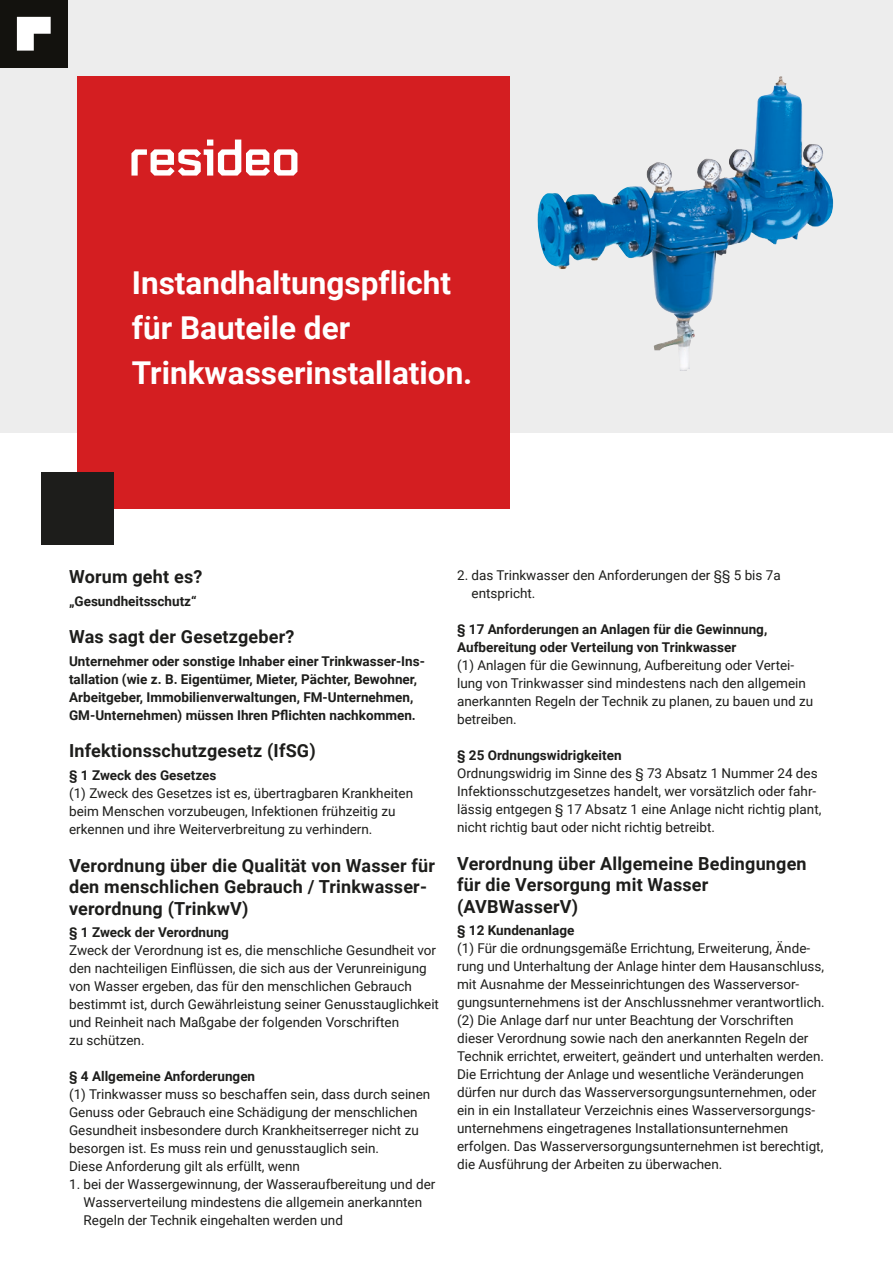
<style>
.page{position:relative;width:893px;height:1263px;background:#fff}
.page>*{position:absolute;margin:0;border:0;box-sizing:border-box;transform-origin:0 0}
.t1{font:700 31.5px/45px "Roboto";color:#fff}
.t2{font:700 18px/21.6px "Roboto";letter-spacing:.01em;color:#1d1d1b}
.t3{font:13.5px/18px "Roboto";color:#1d1d1b}
.t4{font:700 13.5px/18px "Roboto";color:#1d1d1b}
</style>
<div class="page">
<div style="left:0;top:0;width:893px;height:432px;background:#ededed"></div>
<img style="left:537px;top:77px;width:296px;height:294px">
<div style="left:77px;top:77px;width:432px;height:432px;background:#d41e21"></div>
<div style="left:41px;top:473px;width:72px;height:72px;background:#1d1d1b"></div>
<svg style="left:131px;top:140px;width:166px;height:36px"></svg>
<div style="left:0;top:0;width:68px;height:68px;background:#13120e"></div>
<svg style="left:17px;top:17px;width:34px;height:34px"></svg>
<p class="t1" style="left:132px;top:259px;width:342px">Instandhaltungspflicht für Bauteile der<br>Trinkwasserinstallation.</p>
<p class="t2" style="left:69px;top:565px;width:135px">Worum geht es?</p>
<p class="t4" style="left:69px;top:591px;width:129px">„Gesundheitsschutz“</p>
<p class="t2" style="left:69px;top:625px;width:227px">Was sagt der Gesetzgeber?</p>
<p class="t4" style="left:69px;top:651px;width:357px">Unternehmer oder sonstige Inhaber einer Trinkwasser-Ins&shy;tallation (wie z. B. Eigentümer, Mieter, Pächter, Bewohner, Arbeitgeber, Immobilienverwaltungen, FM-Unternehmen, GM-Unternehmen) müssen Ihren Pflichten nachkommen.</p>
<p class="t2" style="left:69px;top:740px;width:248px">Infektionsschutzgesetz (IfSG)</p>
<p class="t4" style="left:69px;top:765px;width:149px">§ 1 Zweck des Gesetzes</p>
<p class="t3" style="left:69px;top:783px;width:346px">(1) Zweck des Gesetzes ist es, übertragbaren Krankheiten beim Menschen vorzubeugen, Infektionen frühzeitig zu erkennen und ihre Weiterverbreitung zu verhindern.</p>
<p class="t2" style="left:69px;top:854px;width:367px">Verordnung über die Qualität von Wasser für den menschlichen Gebrauch / Trinkwasser&shy;verordnung (TrinkwV)</p>
<p class="t4" style="left:69px;top:923px;width:161px">§ 1 Zweck der Verordnung</p>
<p class="t3" style="left:69px;top:941px;width:371px">Zweck der Verordnung ist es, die menschliche Gesundheit vor den nachteiligen Einflüssen, die sich aus der Verunreinigung von Wasser ergeben, das für den menschlichen Gebrauch bestimmt ist, durch Gewährleistung seiner Genusstauglichkeit und Reinheit nach Maßgabe der folgenden Vorschriften<br>zu schützen.</p>
<p class="t4" style="left:69px;top:1067px;width:188px">§ 4 Allgemeine Anforderungen</p>
<p class="t3" style="left:69px;top:1085px;width:363px">(1) Trinkwasser muss so beschaffen sein, dass durch seinen Genuss oder Gebrauch eine Schädigung der menschlichen Gesundheit insbesondere durch Krankheitserreger nicht zu besorgen ist. Es muss rein und genusstauglich sein.<br>Diese Anforderung gilt als erfüllt, wenn</p>
<p class="t3" style="left:84px;top:1175px;width:353px;text-indent:-14px">1. bei der Wassergewinnung, der Wasseraufbereitung und der<br>Wasserverteilung mindestens die allgemein anerkannten<br>Regeln der Technik eingehalten werden und</p>
<p class="t3" style="left:472px;top:566px;width:311px;text-indent:-14px">2. das Trinkwasser den Anforderungen der §§ 5 bis 7a entspricht.</p>
<p class="t4" style="left:457px;top:620px;width:312px">§ 17 Anforderungen an Anlagen für die Gewinnung,<br>Aufbereitung oder Verteilung von Trinkwasser</p>
<p class="t3" style="left:457px;top:656px;width:358px">(1) Anlagen für die Gewinnung, Aufbereitung oder Vertei&shy;lung von Trinkwasser sind mindestens nach den allgemein anerkannten Regeln der Technik zu planen, zu bauen und zu betreiben.</p>
<p class="t4" style="left:457px;top:746px;width:166px">§ 25 Ordnungswidrigkeiten</p>
<p class="t3" style="left:457px;top:764px;width:366px">Ordnungswidrig im Sinne des § 73 Absatz 1 Nummer 24 des Infektionsschutzgesetzes handelt, wer vorsätzlich oder fahr&shy;lässig entgegen § 17 Absatz 1 eine Anlage nicht richtig plant, nicht richtig baut oder nicht richtig betreibt.</p>
<p class="t2" style="left:457px;top:852px;width:351px">Verordnung über Allgemeine Bedingungen für die Versorgung mit Wasser (AVBWasserV)</p>
<p class="t4" style="left:457px;top:921px;width:119px">§ 12 Kundenanlage</p>
<p class="t3" style="left:457px;top:939px;width:369px">(1) Für die ordnungsgemäße Errichtung, Erweiterung, Ände&shy;rung und Unterhaltung der Anlage hinter dem Hausanschluss, mit Ausnahme der Messeinrichtungen des Wasserversor&shy;gungsunternehmens ist der Anschlussnehmer verantwortlich.</p>
<p class="t3" style="left:457px;top:1011px;width:368px">(2) Die Anlage darf nur unter Beachtung der Vorschriften dieser Verordnung sowie nach den anerkannten Regeln der Technik errichtet, erweitert, geändert und unterhalten werden.<br>Die Errichtung der Anlage und wesentliche Veränderungen dürfen nur durch das Wasserversorgungsunternehmen, oder ein in ein Installateur Verzeichnis eines Wasserversorgungs&shy;unternehmens eingetragenes Installationsunternehmen erfolgen. Das Wasserversorgungsunternehmen ist berechtigt, die Ausführung der Arbeiten zu überwachen.</p>
</div>
